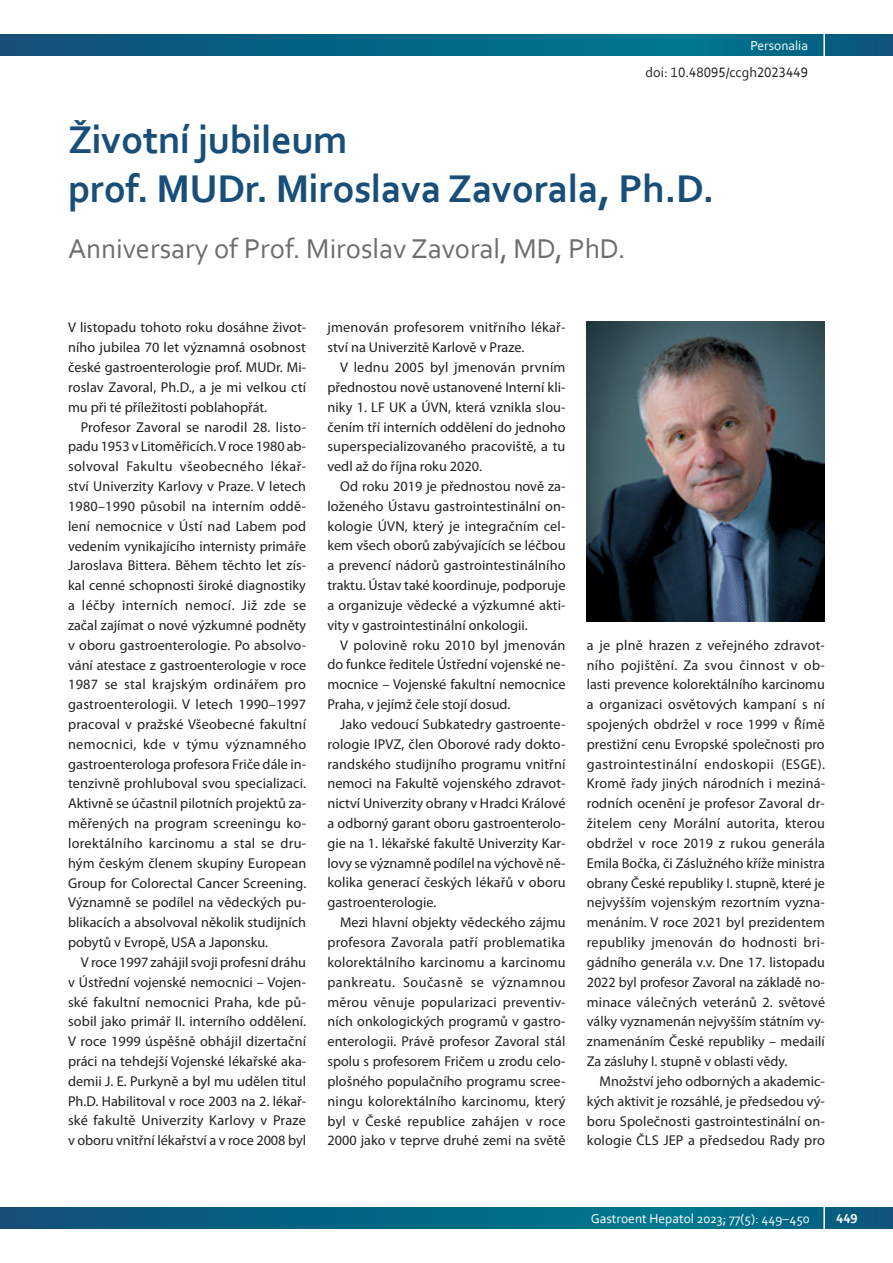
<style>
.page{position:relative;width:893px;height:1263px;background:#fff}
.page>*{position:absolute;margin:0;border:0;box-sizing:border-box;transform-origin:0 0}
.t1{font:700 40.5px/48.6px "Corbel";letter-spacing:-.01em;color:#184e78}
.t2{font:28.5px "Corbel";color:#6c6d70}
.t3{font:14.25px/19.8px "Myriad Pro";color:#231f20;text-align:justify}
.t4{font:14.25px "Corbel";color:#231f20}
.t5{font:13.5px "Corbel";color:#fff}
.t6{font:700 13.5px "Corbel";color:#fff}
</style>
<div class="page">
<svg style="left:0;top:34px;width:893px;height:22px;background:#056483"></svg>
<hr style="left:823px;top:0;width:2px;height:79px;background:#fff">
<svg style="left:0;top:1207px;width:893px;height:22px;background:#056483"></svg>
<hr style="left:823px;top:1184px;width:2px;height:79px;background:#fff">
<img style="left:587px;top:322px;width:238px;height:299px">
<p class="t5" style="left:750px;top:37px;width:59px">Personalia</p>
<p class="t4" style="left:646px;top:63px;width:164px">doi: 10.48095/ccgh2023449</p>
<h1 class="t1" style="left:68px;top:115px;width:648px">Životní jubileum<br>prof. MUDr. Miroslava Zavorala, Ph.D.</h1>
<h2 class="t2" style="left:68px;top:230px;width:559px">Anniversary of Prof. Miroslav Zavoral, MD, PhD.</h2>
<p class="t3" style="left:68px;top:317px;width:240px">V listopadu tohoto roku dosáhne život&shy;ního jubilea 70 let významná osobnost české gastroenterologie prof. MUDr. Mi&shy;roslav Zavoral, Ph.D., a je mi velkou ctí mu při té příležitosti poblahopřát.</p>
<p class="t3" style="left:68px;top:417px;width:240px;text-indent:13px">Profesor Zavoral se narodil 28. listo&shy;padu 1953 v Litoměřicích. V roce 1980 ab&shy;solvoval Fakultu všeobecného lékař&shy;ství Univerzity Karlovy v Praze. V letech 1980–1990 působil na interním oddě&shy;lení nemocnice v Ústí nad Labem pod vedením vynikajícího internisty primáře Jaroslava Bittera. Během těchto let zís&shy;kal cenné schopnosti široké diagnostiky a léčby interních nemocí. Již zde se začal zajímat o nové výzkumné podněty v oboru gastroenterologie. Po absolvo&shy;vání atestace z gastroenterologie v roce 1987 se stal krajským ordinářem pro gastroenterologii. V letech 1990–1997 pracoval v pražské Všeobecné fakultní nemocnici, kde v týmu významného gastroenterologa profesora Friče dále in&shy;tenzivně prohluboval svou specializaci.<br>Aktivně se účastnil pilotních projektů za&shy;měřených na program screeningu ko&shy;lorektálního karcinomu a stal se dru&shy;hým českým členem skupiny European Group for Colorectal Cancer Screening.<br>Významně se podílel na vědeckých pu&shy;blikacích a absolvoval několik studijních pobytů v Evropě, USA a Japonsku.</p>
<p class="t3" style="left:68px;top:952px;width:240px;text-indent:13px">V roce 1997 zahájil svoji profesní dráhu v Ústřední vojenské nemocnici – Vojen&shy;ské fakultní nemocnici Praha, kde pů&shy;sobil jako primář II. interního oddělení.<br>V roce 1999 úspěšně obhájil dizertační práci na tehdejší Vojenské lékařské aka&shy;demii J. E. Purkyně a byl mu udělen titul Ph.D. Habilitoval v roce 2003 na 2. lékař&shy;ské fakultě Univerzity Karlovy v Praze v oboru vnitřní lékařství a v roce 2008 byl</p>
<p class="t3" style="left:327px;top:317px;width:240px">jmenován profesorem vnitřního lékař&shy;ství na Univerzitě Karlově v Praze.</p>
<p class="t3" style="left:327px;top:357px;width:240px;text-indent:13px">V lednu 2005 byl jmenován prvním přednostou nově ustanovené Interní kli&shy;niky 1. LF UK a ÚVN, která vznikla slou&shy;čením tří interních oddělení do jednoho superspecializovaného pracoviště, a tu vedl až do října roku 2020.</p>
<p class="t3" style="left:327px;top:476px;width:240px;text-indent:13px">Od roku 2019 je přednostou nově za&shy;loženého Ústavu gastrointestinální on&shy;kologie ÚVN, který je integračním cel&shy;kem všech oborů zabývajících se léčbou a prevencí nádorů gastrointestinálního traktu. Ústav také koordinuje, podporuje a organizuje vědecké a výzkumné akti&shy;vity v gastrointestinální onkologii.</p>
<p class="t3" style="left:327px;top:635px;width:240px;text-indent:13px">V polovině roku 2010 byl jmenován do funkce ředitele Ústřední vojenské ne&shy;mocnice – Vojenské fakultní nemocnice Praha, v jejímž čele stojí dosud.</p>
<p class="t3" style="left:327px;top:714px;width:240px;text-indent:13px">Jako vedoucí Subkatedry gastroente&shy;rologie IPVZ, člen Oborové rady dokto&shy;randského studijního programu vnitřní nemoci na Fakultě vojenského zdravot&shy;nictví Univerzity obrany v Hradci Králové a odborný garant oboru gastroenterolo&shy;gie na 1. lékařské fakultě Univerzity Kar&shy;lovy se významně podílel na výchově ně&shy;kolika generací českých lékařů v oboru gastroenterologie.</p>
<p class="t3" style="left:327px;top:912px;width:240px;text-indent:13px">Mezi hlavní objekty vědeckého zájmu profesora Zavorala patří problematika kolorektálního karcinomu a karcinomu pankreatu. Současně se významnou měrou věnuje popularizaci preventiv&shy;ních onkologických programů v gastro&shy;enterologii. Právě profesor Zavoral stál spolu s profesorem Fričem u zrodu celo&shy;plošného populačního programu scree&shy;ningu kolorektálního karcinomu, který byl v České republice zahájen v roce 2000 jako v teprve druhé zemi na světě</p>
<p class="t3" style="left:587px;top:635px;width:240px">a je plně hrazen z veřejného zdravot&shy;ního pojištění. Za svou činnost v ob&shy;lasti prevence kolorektálního karcinomu a organizaci osvětových kampaní s ní spojených obdržel v roce 1999 v Římě prestižní cenu Evropské společnosti pro gastrointestinální endoskopii (ESGE).<br>Kromě řady jiných národních i meziná&shy;rodních ocenění je profesor Zavoral dr&shy;žitelem ceny Morální autorita, kterou obdržel v roce 2019 z rukou generála Emila Bočka, či Záslužného kříže ministra obrany České republiky I. stupně, které je nejvyšším vojenským rezortním vyzna&shy;menáním. V roce 2021 byl prezidentem republiky jmenován do hodnosti bri&shy;gádního generála v.v. Dne 17. listopadu 2022 byl profesor Zavoral na základě no&shy;minace válečných veteránů 2. světové války vyznamenán nejvyšším státním vy&shy;znamenáním České republiky – medailí Za zásluhy I. stupně v oblasti vědy.</p>
<p class="t3" style="left:587px;top:1071px;width:240px;text-indent:13px">Množství jeho odborných a akademic&shy;kých aktivit je rozsáhlé, je předsedou vý&shy;boru Společnosti gastrointestinální on&shy;kologie ČLS JEP a předsedou Rady pro</p>
<p class="t5" style="left:591px;top:1210px;width:220px">Gastroent Hepatol 2023; 77(5): 449–450</p>
<p class="t6" style="left:836px;top:1210px;width:23px">449</p>
</div>
